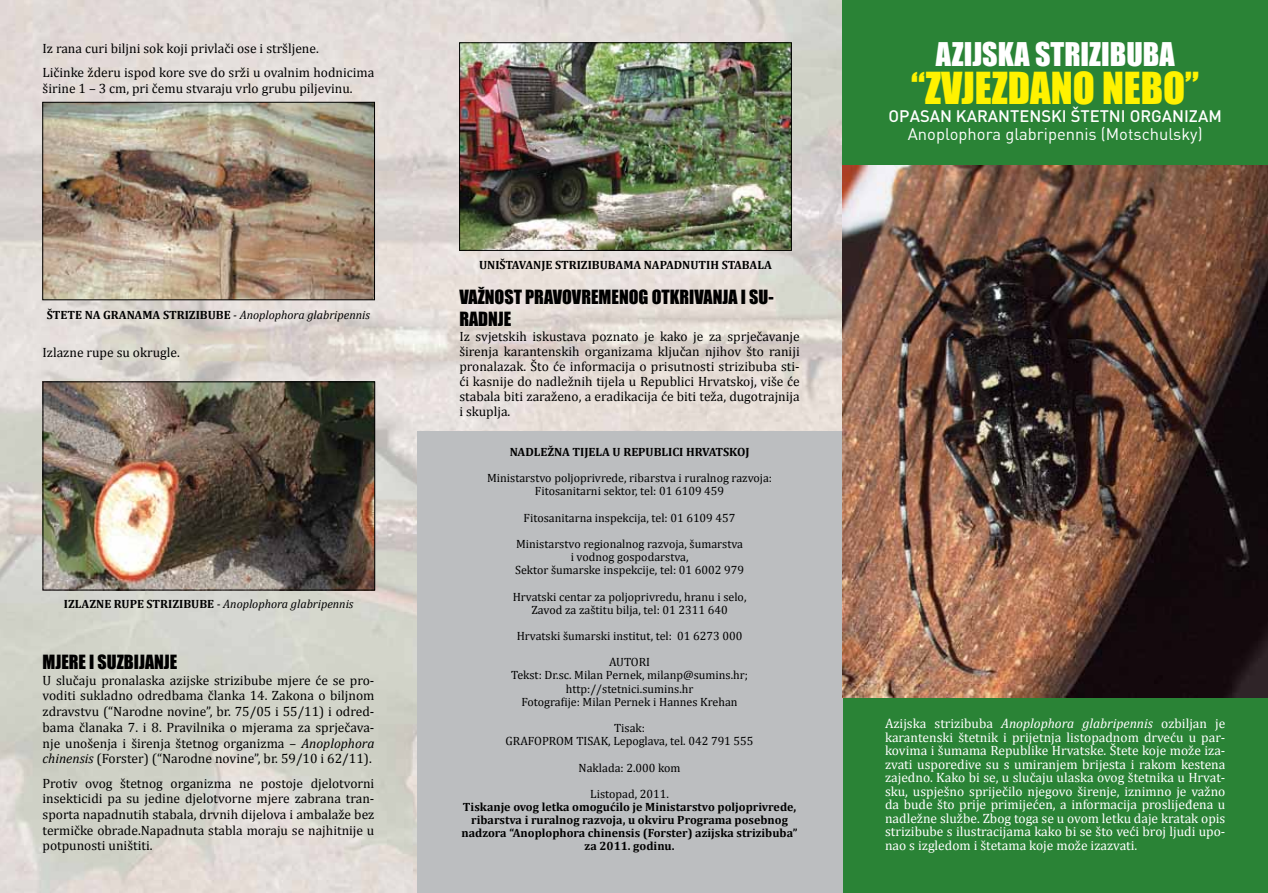
<style>
.page{position:relative;width:1268px;height:893px;background:#fff}
.page>*{position:absolute;margin:0;border:0;box-sizing:border-box;transform-origin:0 0}
.t1{font:40.5px "Impact";color:#fff200}
.t2{font:30px "Impact";color:#fff}
.t3{font:18px/21.6px "Impact";color:#000}
.t4{font:16.5px "DINHR";color:#fff}
.t5{font:500 16.5px "DINHR";color:#fff}
.t6{font:13.5px/15.8px "Cambria";color:#000;text-align:justify}
.t7{font:13.5px/13.5px "Cambria";color:#fff;text-align:justify}
.t8{font:12px/13.2px "Cambria";color:#000;text-align:center}
.t9{font:700 12px/13.2px "Cambria";color:#000;text-align:center}
.t10{font:italic 12px "Cambria";color:#000}
.s1{font-weight:400;font-style:italic}
.s2{font-weight:700;font-style:normal}
.s3{font-style:italic}
</style>
<div class="page">
<img style="left:0;top:0;width:842px;height:893px">
<div style="left:842px;top:0;width:425px;height:893px;background:#2a8336"></div>
<img style="left:45px;top:384px;width:328px;height:204px">
<div style="left:43px;top:382px;width:332px;height:208px;border:1px solid #000"></div>
<img style="left:461px;top:45px;width:328px;height:204px">
<div style="left:459px;top:43px;width:332px;height:208px;border:1px solid #000"></div>
<div style="left:417px;top:432px;width:425px;height:461px;background:#bcbec0"></div>
<img style="left:44px;top:104px;width:328px;height:194px">
<div style="left:42px;top:102px;width:332px;height:198px;border:1px solid #000"></div>
<img style="left:842px;top:166px;width:425px;height:531px">
<p class="t6" style="left:43px;top:36px;width:333px;line-height:24.3px">Iz rana curi biljni sok koji privlači ose i stršljene.<br>Ličinke žderu ispod kore sve do srži u ovalnim hodnicima</p>
<p class="t6" style="left:43px;top:80px;width:311px">širine 1 – 3 cm, pri čemu stvaraju vrlo grubu piljevinu.</p>
<p class="t9" style="left:47px;top:308px;width:324px">ŠTETE NA GRANAMA STRIZIBUBE <span class="s1">- Anoplophora glabripennis</span></p>
<p class="t6" style="left:43px;top:345px;width:139px">Izlazne rupe su okrugle.</p>
<p class="t10" style="left:64px;top:596px;width:291px"><span class="s2">IZLAZNE RUPE STRIZIBUBE</span> - Anoplophora glabripennis</p>
<h3 class="t3" style="left:43px;top:651px;width:136px">MJERE I SUZBIJANJE</h3>
<p class="t6" style="left:43px;top:672px;width:333px">U slučaju pronalaska azijske strizibube mjere će se pro&shy;voditi sukladno odredbama članka 14. Zakona o biljnom zdravstvu (“Narodne novine”, br. 75/05 i 55/11) i odred&shy;bama članaka 7. i 8. Pravilnika o mjerama za sprječava&shy;nje unošenja i širenja štetnog organizma – <span class="s3">Anoplophora chinensis</span> (Forster) (“Narodne novine”, br. 59/10 i 62/11).</p>
<p class="t6" style="left:43px;top:775px;width:333px">Protiv ovog štetnog organizma ne postoje djelotvorni insekticidi pa su jedine djelotvorne mjere zabrana tran&shy;sporta napadnutih stabala, drvnih dijelova i ambalaže bez termičke obrade.Napadnuta stabla moraju se najhitnije u potpunosti uništiti.</p>
<p class="t9" style="left:479px;top:258px;width:294px">UNIŠTAVANJE STRIZIBUBAMA NAPADNUTIH STABALA</p>
<h3 class="t3" style="left:459px;top:286px;width:316px">VAŽNOST PRAVOVREMENOG OTKRIVANJA I SU-<br>RADNJE</h3>
<p class="t6" style="left:459px;top:329px;width:342px;line-height:15px">Iz svjetskih iskustava poznato je kako je za sprječavanje širenja karantenskih organizama ključan njihov što raniji pronalazak. Što će informacija o prisutnosti strizibuba sti&shy;ći kasnije do nadležnih tijela u Republici Hrvatskoj, više će stabala biti zaraženo, a eradikacija će biti teža, dugotrajnija i skuplja.</p>
<p class="t9" style="left:509px;top:445px;width:241px">NADLEŽNA TIJELA U REPUBLICI HRVATSKOJ</p>
<p class="t8" style="left:487px;top:471px;width:286px">Ministarstvo poljoprivrede, ribarstva i ruralnog razvoja:<br>Fitosanitarni sektor, tel: 01 6109 459</p>
<p class="t8" style="left:516px;top:504px;width:228px;line-height:26.2px">Fitosanitarna inspekcija, tel: 01 6109 457<br>Ministarstvo regionalnog razvoja, šumarstva</p>
<p class="t8" style="left:515px;top:550px;width:230px">i vodnog gospodarstva,<br>Sektor šumarske inspekcije, tel: 01 6002 979</p>
<p class="t8" style="left:512px;top:590px;width:235px">Hrvatski centar za poljoprivredu, hranu i selo,<br>Zavod za zaštitu bilja, tel: 01 2311 640</p>
<p class="t8" style="left:516px;top:623px;width:227px;line-height:26.2px">Hrvatski šumarski institut, tel: 01 6273 000<br>AUTORI</p>
<p class="t8" style="left:511px;top:669px;width:238px">Tekst: Dr.sc. Milan Pernek, milanp@sumins.hr; http://stetnici.sumins.hr<br>Fotografije: Milan Pernek i Hannes Krehan</p>
<p class="t8" style="left:505px;top:721px;width:249px">Tisak:<br>GRAFOPROM TISAK, Lepoglava, tel. 042 791 555</p>
<p class="t8" style="left:578px;top:754px;width:103px;line-height:26.2px">Naklada: 2.000 kom<br>Listopad, 2011.</p>
<p class="t9" style="left:461px;top:800px;width:337px">Tiskanje ovog letka omogućilo je Ministarstvo poljoprivrede, ribarstva i ruralnog razvoja, u okviru Programa posebnog nadzora “Anoplophora chinensis (Forster) azijska strizibuba” za 2011. godinu.</p>
<h2 class="t2" style="left:935px;top:31px;width:240px">AZIJSKA STRIZIBUBA</h2>
<h1 class="t1" style="left:911px;top:56px;width:289px">“ZVJEZDANO NEBO”</h1>
<p class="t5" style="left:888px;top:105px;width:334px">OPASAN KARANTENSKI ŠTETNI ORGANIZAM</p>
<p class="t4" style="left:907px;top:123px;width:296px">Anoplophora glabripennis (Motschulsky)</p>
<p class="t7" style="left:884px;top:717px;width:342px">Azijska strizibuba <span class="s3">Anoplophora glabripennis</span> ozbiljan je karantenski štetnik i prijetnja listopadnom drveću u par&shy;kovima i šumama Republike Hrvatske. Štete koje može iza&shy;zvati usporedive su s umiranjem brijesta i rakom kestena zajedno. Kako bi se, u slučaju ulaska ovog štetnika u Hrvat&shy;sku, uspješno spriječilo njegovo širenje, iznimno je važno da bude što prije primijećen, a informacija proslijeđena u nadležne službe. Zbog toga se u ovom letku daje kratak opis strizibube s ilustracijama kako bi se što veći broj ljudi upo&shy;nao s izgledom i štetama koje može izazvati.</p>
</div>
